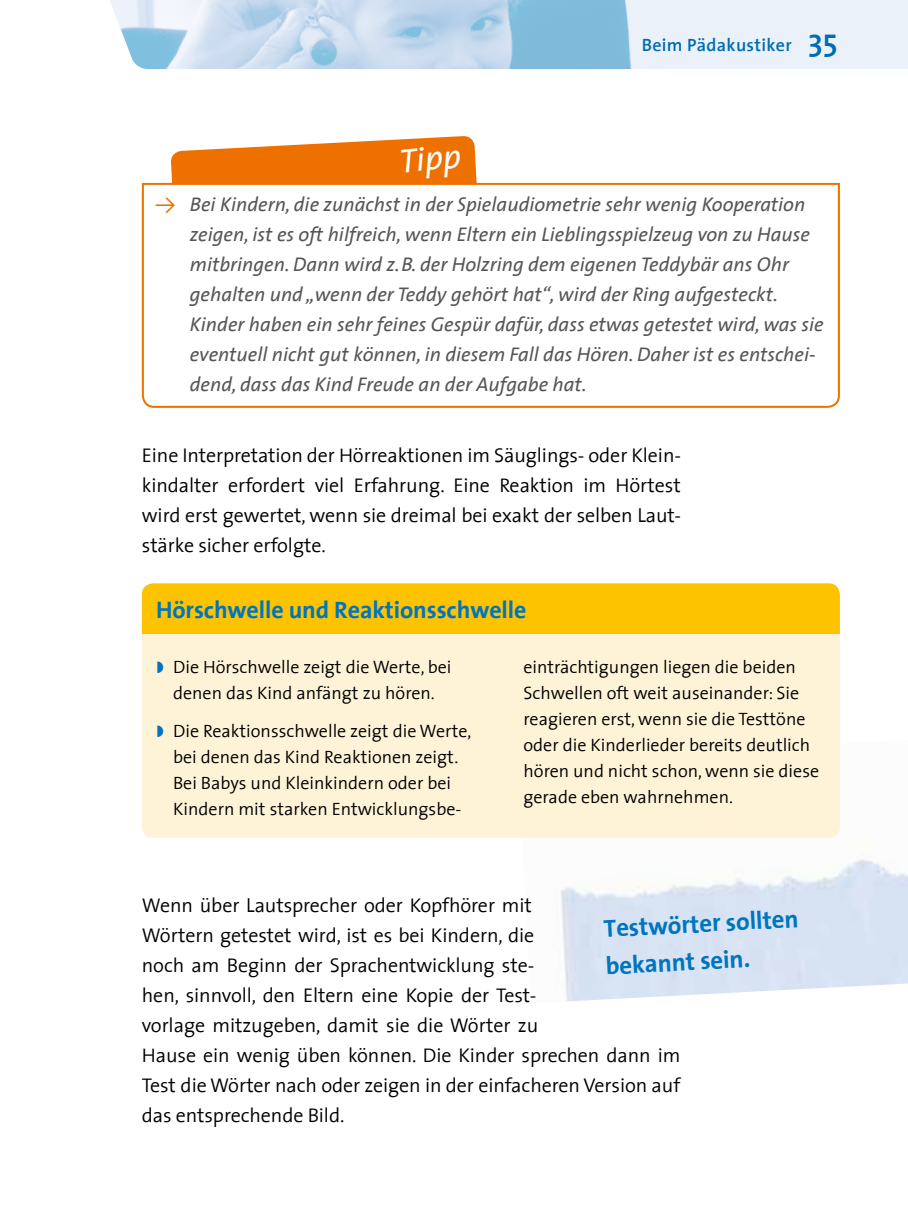
<style>
.page{position:relative;width:908px;height:1208px;background:#fff}
.page>*{position:absolute;margin:0;border:0;box-sizing:border-box;transform-origin:0 0}
.t1{font:italic 34px "The Sans";color:#fff}
.t2{font:700 24.8px/37.2px "The Sans";color:#0075be}
.t3{font:700 24px "The Sans";letter-spacing:-.005em;color:#0075be}
.t4{font:300 20px/30px "The Sans";letter-spacing:-.005em;color:#000;text-align:justify}
.t5{font:italic 20px/30px "The Sans";color:#565656}
.t6{font:300 18px/26px "The Sans";color:#000}
.t7{font:600 18px "The Sans";letter-spacing:.015em;color:#006cb1}
.s1{font-size:32px}
.s2{font-family:"The Sans Expert";font-style:normal;color:#ee7100}
</style>
<div class="page">
<img style="left:110px;top:0;width:797px;height:69px">
<div style="left:142px;top:583px;width:697px;height:255px;background:#fff3d7;border-radius:11px"></div>
<div style="left:142px;top:583px;width:697px;height:50px;background:#fdc300"></div>
<svg style="left:171px;top:136px;width:306px;height:46px"></svg>
<svg style="left:141px;top:182px;width:699px;height:226px"></svg>
<p class="t7" style="left:641px;top:30px;width:197px">Beim Pädakustiker <span class="s1">35</span></p>
<h1 class="t1" style="left:396px;top:133px;width:63px;rotate:-6deg">Tipp</h1>
<p class="t5" style="left:190px;top:189px;width:635px;text-indent:-34px"><span class="s2">Y</span> Bei Kindern, die zunächst in der Spielaudiometrie sehr wenig Kooperation zeigen, ist es oft hilfreich, wenn Eltern ein Lieblingsspielzeug von zu Hause mitbringen. Dann wird z.B. der Holzring dem eigenen Teddybär ans Ohr gehalten und „wenn der Teddy gehört hat“, wird der Ring aufgesteckt.<br>Kinder haben ein sehr feines Gespür dafür, dass etwas getestet wird, was sie eventuell nicht gut können, in diesem Fall das Hören. Daher ist es entschei&shy;dend, dass das Kind Freude an der Aufgabe hat.</p>
<p class="t4" style="left:142px;top:440px;width:540px">Eine Interpretation der Hörreaktionen im Säuglings- oder Klein&shy;kindalter erfordert viel Erfahrung. Eine Reaktion im Hörtest wird erst gewertet, wenn sie dreimal bei exakt der selben Laut&shy;stärke sicher erfolgte.</p>
<p class="t3" style="left:156px;top:589px;width:372px">Hörschwelle und Reaktionsschwelle</p>
<p class="t6" style="left:173px;top:654px;width:280px">Die Hörschwelle zeigt die Werte, bei denen das Kind anfängt zu hören.</p>
<p class="t6" style="left:173px;top:717px;width:300px">Die Reaktionsschwelle zeigt die Werte, bei denen das Kind Reaktionen zeigt.<br>Bei Babys und Kleinkindern oder bei Kindern mit starken Entwicklungsbe-</p>
<p class="t6" style="left:523px;top:654px;width:297px">einträchtigungen liegen die beiden Schwellen oft weit auseinander: Sie reagieren erst, wenn sie die Testtöne oder die Kinderlieder bereits deutlich hören und nicht schon, wenn sie diese gerade eben wahrnehmen.</p>
<p class="t4" style="left:142px;top:890px;width:540px;text-align:left">Wenn über Lautsprecher oder Kopfhörer mit<br>Wörtern getestet wird, ist es bei Kindern, die<br>noch am Beginn der Sprachentwicklung ste-<br>hen, sinnvoll, den Eltern eine Kopie der Test-<br>vorlage mitzugeben, damit sie die Wörter zu<br>Hause ein wenig üben können. Die Kinder sprechen dann im Test die Wörter nach oder zeigen in der einfacheren Version auf das entsprechende Bild.</p>
<p class="t2" style="left:602px;top:909px;width:196px;rotate:-3deg">Testwörter sollten bekannt sein.</p>
</div>
